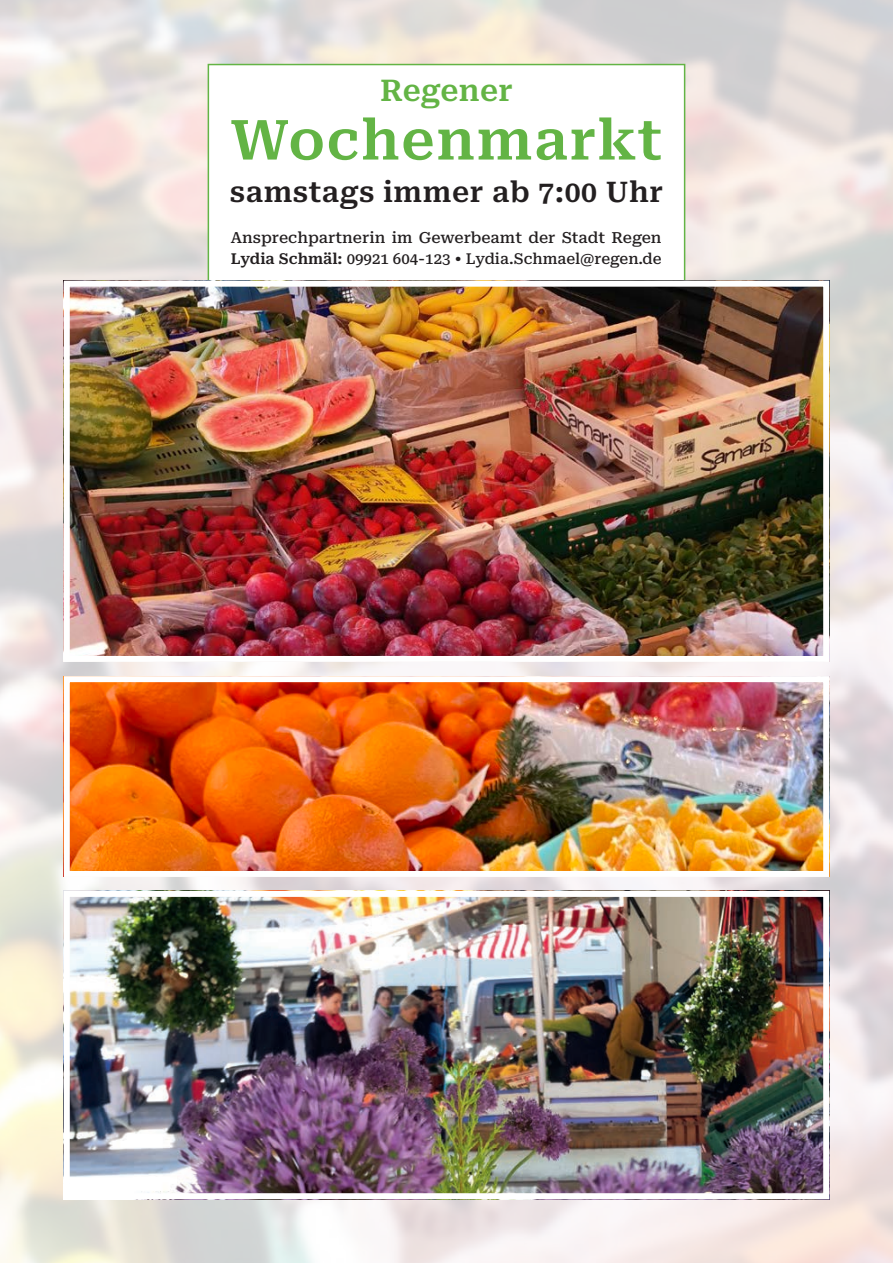
<style>
.page{position:relative;width:893px;height:1263px;background:#fff}
.page>*{position:absolute;margin:0;border:0;box-sizing:border-box;transform-origin:0 0}
.t1{font:600 55.5px "Roboto Serif";letter-spacing:.03em;color:#63b445}
.t2{font:600 30px "Roboto Serif";letter-spacing:.005em;color:#63b445}
.t3{font:600 28.5px "Roboto Serif";letter-spacing:.02em;color:#231f20}
.t4{font:500 15.3px "Roboto Serif";color:#231f20}
.t5{font:500 15px "Roboto Serif";color:#231f20}
.s1{font-weight:600}
</style>
<div class="page">
<img style="left:0;top:0;width:893px;height:1263px">
<img style="left:71px;top:898px;width:751px;height:294px">
<div style="left:64px;top:891px;width:765px;height:308px;border:6px solid #fff"></div>
<img style="left:71px;top:683px;width:751px;height:187px">
<div style="left:64px;top:676px;width:765px;height:201px;border:6px solid #fff"></div>
<div style="left:208px;top:65px;width:477px;height:236px;background:#fff"></div>
<div style="left:208px;top:64px;width:477px;height:238px;border:2px solid #63b445"></div>
<img style="left:71px;top:288px;width:751px;height:367px">
<div style="left:64px;top:281px;width:765px;height:381px;border:6px solid #fff"></div>
<h2 class="t2" style="left:380px;top:67px;width:134px">Regener</h2>
<h1 class="t1" style="left:231px;top:96px;width:433px">Wochenmarkt</h1>
<h3 class="t3" style="left:230px;top:169px;width:435px">samstags immer ab 7:00 Uhr</h3>
<p class="t4" style="left:231px;top:225px;width:432px">Ansprechpartnerin im Gewerbeamt der Stadt Regen</p>
<p class="t5" style="left:231px;top:247px;width:432px"><span class="s1">Lydia Schmäl:</span> 09921 604-123 • Lydia.Schmael@regen.de</p>
</div>
